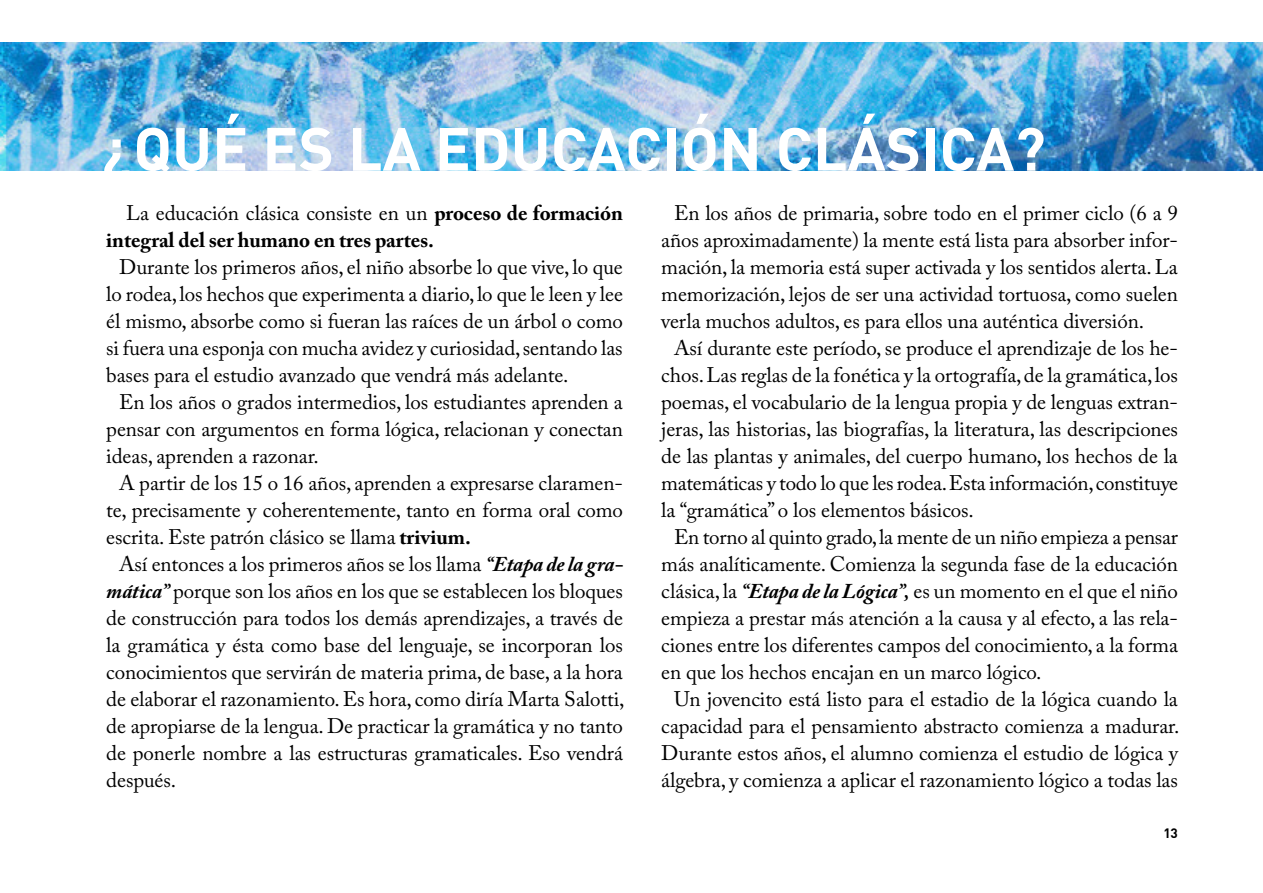
<style>
.page{position:relative;width:1263px;height:893px;background:#fff}
.page>*{position:absolute;margin:0;border:0;box-sizing:border-box;transform-origin:0 0}
.t1{font:700 60px "DIN Pro";color:#fff}
.t2{font:21px/27px "Adobe Caslon Pro";letter-spacing:-.005em;color:#000;text-align:justify}
.t3{font:700 21px/27px "Adobe Caslon Pro";letter-spacing:-.005em;color:#000}
.t4{font:700 13.5px "DIN Pro";color:#000}
.s1{font-weight:400}
.s2{font-weight:700}
.s3{font-weight:700;font-style:italic}
</style>
<div class="page">
<img style="left:0;top:43px;width:1263px;height:127px">
<h1 class="t1" style="left:102px;top:99px;width:945px">¿QUÉ ES LA EDUCACIÓN CLÁSICA?</h1>
<p class="t3" style="left:106px;top:199px;width:518px;text-indent:20px"><span class="s1">La educación clásica consiste en un</span> proceso de formación integral del ser humano en tres partes.</p>
<p class="t2" style="left:106px;top:253px;width:518px;text-indent:13px">Durante los primeros años, el niño absorbe lo que vive, lo que lo rodea, los hechos que experimenta a diario, lo que le leen y lee él mismo, absorbe como si fueran las raíces de un árbol o como si fuera una esponja con mucha avidez y curiosidad, sentando las bases para el estudio avanzado que vendrá más adelante.</p>
<p class="t2" style="left:106px;top:388px;width:518px;text-indent:13px">En los años o grados intermedios, los estudiantes aprenden a pensar con argumentos en forma lógica, relacionan y conectan ideas, aprenden a razonar.</p>
<p class="t2" style="left:106px;top:469px;width:518px;text-indent:13px">A partir de los 15 o 16 años, aprenden a expresarse claramen&shy;te, precisamente y coherentemente, tanto en forma oral como escrita. Este patrón clásico se llama <span class="s2">trivium.</span></p>
<p class="t2" style="left:106px;top:550px;width:520px;text-indent:13px">Así entonces a los primeros años se los llama <span class="s3">“Etapa de la gra&shy;mática”</span> porque son los años en los que se establecen los bloques de construcción para todos los demás aprendizajes, a través de la gramática y ésta como base del lenguaje, se incorporan los conocimientos que servirán de materia prima, de base, a la hora de elaborar el razonamiento. Es hora, como diría Marta Salotti, de apropiarse de la lengua. De practicar la gramática y no tanto de ponerle nombre a las estructuras gramaticales. Eso vendrá después.</p>
<p class="t2" style="left:661px;top:199px;width:518px;text-indent:13px">En los años de primaria, sobre todo en el primer ciclo (6 a 9 años aproximadamente) la mente está lista para absorber infor&shy;mación, la memoria está super activada y los sentidos alerta. La memorización, lejos de ser una actividad tortuosa, como suelen verla muchos adultos, es para ellos una auténtica diversión.</p>
<p class="t2" style="left:661px;top:334px;width:518px;text-indent:13px">Así durante este período, se produce el aprendizaje de los he&shy;chos. Las reglas de la fonética y la ortografía, de la gramática, los poemas, el vocabulario de la lengua propia y de lenguas extran&shy;jeras, las historias, las biografías, la literatura, las descripciones de las plantas y animales, del cuerpo humano, los hechos de la matemáticas y todo lo que les rodea. Esta información, constituye la “gramática” o los elementos básicos.</p>
<p class="t2" style="left:661px;top:523px;width:518px;text-indent:13px">En torno al quinto grado, la mente de un niño empieza a pensar más analíticamente. Comienza la segunda fase de la educación clásica, la <span class="s3">“Etapa de la Lógica”,</span> es un momento en el que el niño empieza a prestar más atención a la causa y al efecto, a las rela&shy;ciones entre los diferentes campos del conocimiento, a la forma en que los hechos encajan en un marco lógico.</p>
<p class="t2" style="left:661px;top:685px;width:520px;text-align:center">Un jovencito está listo para el estadio de la lógica cuando la capacidad para el pensamiento abstracto comienza a madurar.<br>Durante estos años, el alumno comienza el estudio de lógica y álgebra, y comienza a aplicar el razonamiento lógico a todas las</p>
<p class="t4" style="left:1163px;top:822px;width:16px">13</p>
</div>
